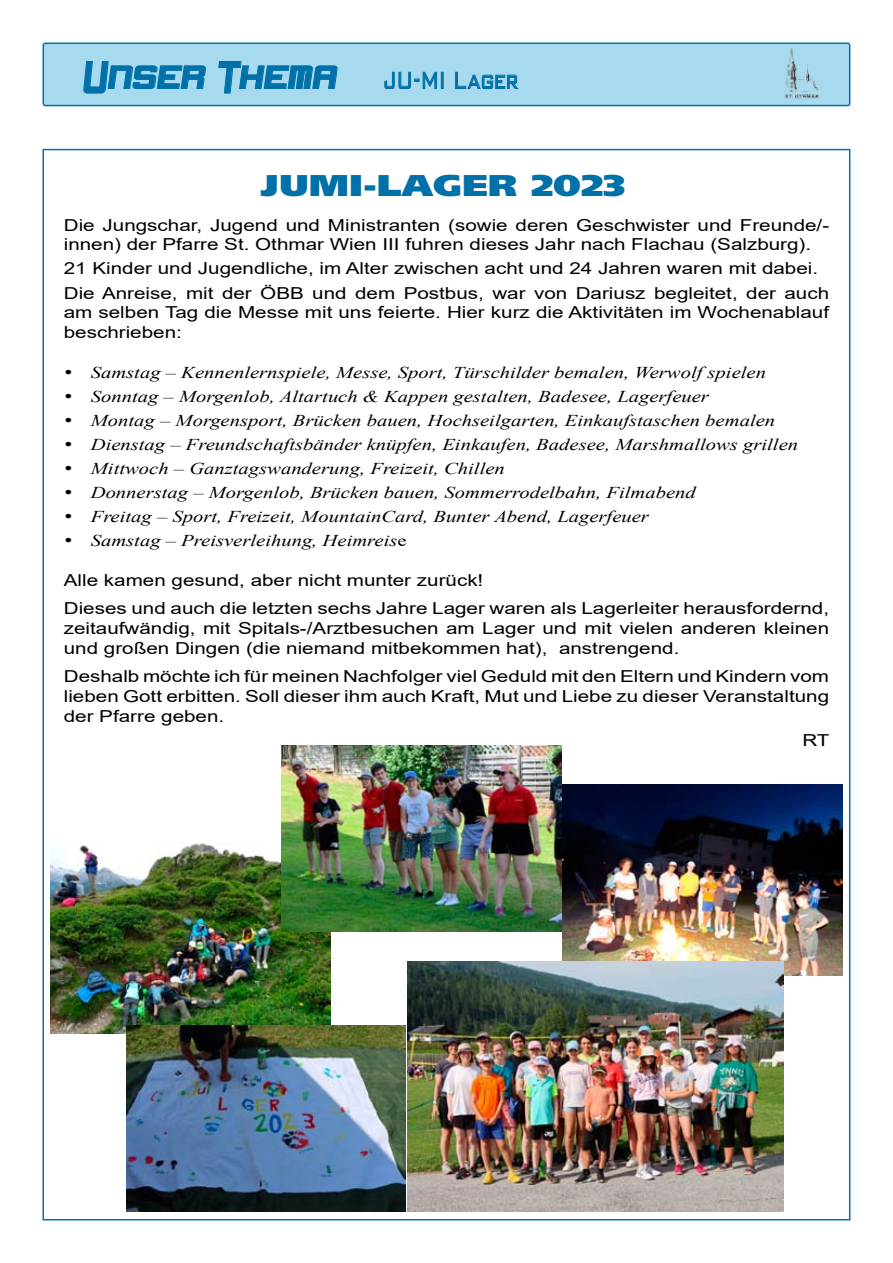
<style>
.page{position:relative;width:893px;height:1263px;background:#fff}
.page>*{position:absolute;margin:0;border:0;box-sizing:border-box;transform-origin:0 0}
.t1{font:45px "Never Say Die";letter-spacing:.07em;color:#0070a8;scale:.67 1}
.t2{font:30px "Frutiger LT 95 Ult Blk";color:#0070a8;scale:1.25 1}
.t3{font:16.5px/19.8px "Arial";color:#000;scale:1.25 1}
.t4{font:italic 16.5px "Times New Roman";color:#000;scale:1.25 1}
.s1{font-family:"Bank Gothic BT";font-weight:300;font-size:31.5px}
.s2{font-size:18px}
.s3{font-style:normal}
</style>
<div class="page">
<img style="left:51px;top:842px;width:279px;height:191px">
<img style="left:563px;top:784px;width:279px;height:192px">
<img style="left:408px;top:961px;width:375px;height:251px">
<img style="left:126px;top:1025px;width:280px;height:187px">
<img style="left:281px;top:745px;width:280px;height:187px">
<div style="left:43px;top:43px;width:807px;height:63px;background:#a7daef;border-radius:2px"></div>
<div style="left:43px;top:43px;width:807px;height:63px;border:2px solid #0070a8;border-radius:2px"></div>
<svg style="left:384px;top:71px;width:53px;height:18px"></svg>
<div style="left:441px;top:72px;width:3px;height:17px;border:1px solid #0070a8"></div>
<svg style="left:455px;top:72px;width:64px;height:17px"></svg>
<svg style="left:83px;top:61px;width:123px;height:33px"></svg>
<svg style="left:218px;top:61px;width:120px;height:33px"></svg>
<img style="left:785px;top:48px;width:34px;height:53px">
<h1 class="t1" style="left:85px;top:49px;width:648px">Unser Thema <span class="s1">JU-MI Lager</span></h1>
<h2 class="t2" style="left:261px;top:167px;width:293px">JUMI-LAGER 2023</h2>
<p class="t3" style="left:64px;top:215px;width:614px">Die Jungschar, Jugend und Ministranten (sowie deren Geschwister und Freunde/- innen) der Pfarre St. Othmar Wien III fuhren dieses Jahr nach Flachau (Salzburg).</p>
<p class="t3" style="left:64px;top:257px;width:614px;line-height:24px">21 Kinder und Jugendliche, im Alter zwischen acht und 24 Jahren waren mit dabei.<br>Die Anreise, mit der ÖBB und dem Postbus, war von Dariusz begleitet, der auch</p>
<p class="t3" style="left:64px;top:302px;width:614px">am selben Tag die Messe mit uns feierte. Hier kurz die Aktivitäten im Wochenablauf beschrieben:</p>
<p class="t4" style="left:64px;top:361px;width:563px"><span class="s2">•</span> Samstag – Kennenlernspiele, Messe, Sport, Türschilder bemalen, Werwolf spielen</p>
<p class="t4" style="left:64px;top:385px;width:518px"><span class="s2">•</span> Sonntag – Morgenlob, Altartuch &amp; Kappen gestalten, Badesee, Lagerfeuer</p>
<p class="t4" style="left:64px;top:409px;width:571px"><span class="s2">•</span> Montag – Morgensport, Brücken bauen, Hochseilgarten, Einkaufstaschen bemalen</p>
<p class="t4" style="left:64px;top:433px;width:589px"><span class="s2">•</span> Dienstag – Freundschaftsbänder knüpfen, Einkaufen, Badesee, Marshmallows grillen</p>
<p class="t4" style="left:64px;top:457px;width:354px"><span class="s2">•</span> Mittwoch – Ganztagswanderung, Freizeit, Chillen</p>
<p class="t4" style="left:64px;top:481px;width:507px"><span class="s2">•</span> Donnerstag – Morgenlob, Brücken bauen, Sommerrodelbahn, Filmabend</p>
<p class="t4" style="left:64px;top:505px;width:470px"><span class="s2">•</span> Freitag – Sport, Freizeit, MountainCard, Bunter Abend, Lagerfeuer</p>
<p class="t4" style="left:64px;top:529px;width:276px"><span class="s2">•</span> Samstag – Preisverleihung, Heimreis<span class="s3">e</span></p>
<p class="t3" style="left:64px;top:566px;width:614px;line-height:28.3px">Alle kamen gesund, aber nicht munter zurück!<br>Dieses und auch die letzten sechs Jahre Lager waren als Lagerleiter herausfordernd,</p>
<p class="t3" style="left:64px;top:618px;width:614px">zeitaufwändig, mit Spitals-/Arztbesuchen am Lager und mit vielen anderen kleinen und großen Dingen (die niemand mitbekommen hat), anstrengend.</p>
<p class="t3" style="left:64px;top:666px;width:614px;text-align:justify">Deshalb möchte ich für meinen Nachfolger viel Geduld mit den Eltern und Kindern vom lieben Gott erbitten. Soll dieser ihm auch Kraft, Mut und Liebe zu dieser Veranstaltung der Pfarre geben.</p>
<p class="t3" style="left:802px;top:730px;width:23px">RT</p>
</div>
